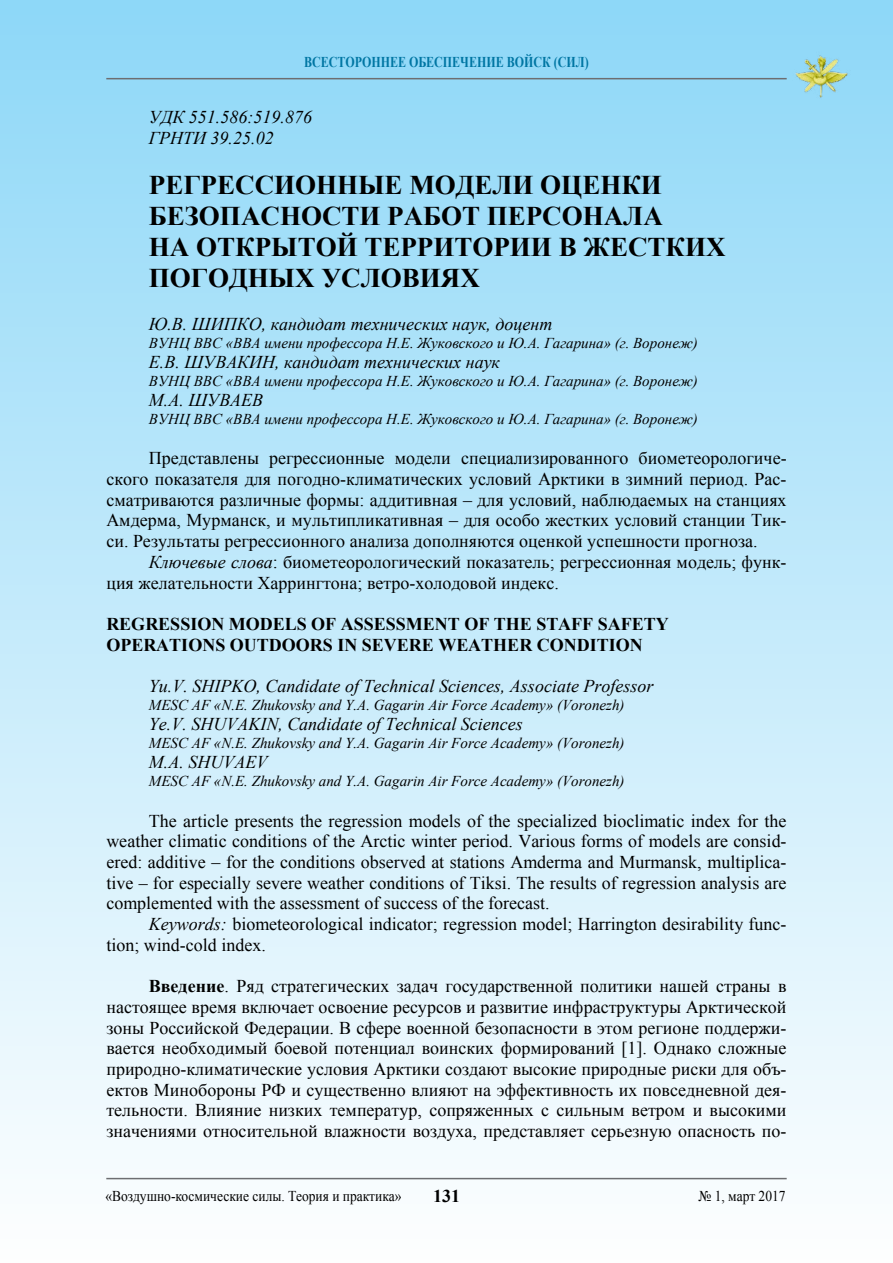
<style>
.page{position:relative;width:893px;height:1263px;background:#fff}
.page>*{position:absolute;margin:0;border:0;box-sizing:border-box;transform-origin:0 0}
.t1{font:700 27px/31px "Times New Roman";color:#000}
.t2{font:18px/20.7px "Times New Roman";color:#000;text-align:justify}
.t3{font:italic 18px/20.7px "Times New Roman";color:#000}
.t4{font:700 18px/20.7px "Times New Roman";color:#000}
.t5{font:italic 15px "Times New Roman";color:#000}
.t6{font:15px "Times New Roman";color:#000;scale:.9 1}
.t7{font:700 15px "Times New Roman";color:#0076a3;scale:.8 1}
.s1{font-style:italic}
.s2{font-weight:700}
</style>
<div class="page">
<div style="left:0;top:0;width:893px;height:1263px;background:linear-gradient(to bottom,#8dd7f8,#fefefe)"></div>
<hr style="left:106px;top:78px;width:681px;height:1px;background:#6d6e71">
<hr style="left:106px;top:1178px;width:681px;height:1px;background:#6d6e71">
<img style="left:792px;top:52px;width:58px;height:47px">
<p class="t7" style="left:304px;top:51px;width:357px">ВСЕСТОРОННЕЕ ОБЕСПЕЧЕНИЕ ВОЙСК (СИЛ)</p>
<p class="t3" style="left:149px;top:106px;width:165px">УДК 551.586:519.876<br>ГРНТИ 39.25.02</p>
<h1 class="t1" style="left:149px;top:168px;width:578px">РЕГРЕССИОННЫЕ МОДЕЛИ ОЦЕНКИ<br>БЕЗОПАСНОСТИ РАБОТ ПЕРСОНАЛА<br>НА ОТКРЫТОЙ ТЕРРИТОРИИ В ЖЕСТКИХ<br>ПОГОДНЫХ УСЛОВИЯХ</h1>
<p class="t3" style="left:149px;top:313px;width:405px">Ю.В. ШИПКО, кандидат технических наук, доцент</p>
<p class="t5" style="left:149px;top:332px;width:550px">ВУНЦ ВВС «ВВА имени профессора Н.Е. Жуковского и Ю.А. Гагарина» (г. Воронеж)</p>
<p class="t3" style="left:149px;top:351px;width:353px">Е.В. ШУВАКИН, кандидат технических наук</p>
<p class="t5" style="left:149px;top:370px;width:550px">ВУНЦ ВВС «ВВА имени профессора Н.Е. Жуковского и Ю.А. Гагарина» (г. Воронеж)</p>
<p class="t3" style="left:149px;top:389px;width:116px">М.А. ШУВАЕВ</p>
<p class="t5" style="left:149px;top:408px;width:550px">ВУНЦ ВВС «ВВА имени профессора Н.Е. Жуковского и Ю.А. Гагарина» (г. Воронеж)</p>
<p class="t2" style="left:106px;top:448px;width:682px;text-indent:43px">Представлены регрессионные модели специализированного биометеорологиче&shy;ского показателя для погодно-климатических условий Арктики в зимний период. Рас&shy;сматриваются различные формы: аддитивная – для условий, наблюдаемых на станциях Амдерма, Мурманск, и мультипликативная – для особо жестких условий станции Тик&shy;си. Результаты регрессионного анализа дополняются оценкой успешности прогноза.</p>
<p class="t2" style="left:106px;top:551px;width:682px;text-indent:43px"><span class="s1">Ключевые слова</span>: биометеорологический показатель; регрессионная модель; функ&shy;ция желательности Харрингтона; ветро-холодовой индекс.</p>
<p class="t4" style="left:106px;top:613px;width:564px">REGRESSION MODELS OF ASSESSMENT OF THE STAFF SAFETY<br>OPERATIONS OUTDOORS IN SEVERE WEATHER CONDITION</p>
<p class="t3" style="left:149px;top:675px;width:506px">Yu.V. SHIPKO, Candidate of Technical Sciences, Associate Professor</p>
<p class="t5" style="left:149px;top:695px;width:477px">MESC AF «N.E. Zhukovsky and Y.A. Gagarin Air Force Academy» (Voronezh)</p>
<p class="t3" style="left:149px;top:713px;width:375px">Ye.V. SHUVAKIN, Candidate of Technical Sciences</p>
<p class="t5" style="left:149px;top:733px;width:477px">MESC AF «N.E. Zhukovsky and Y.A. Gagarin Air Force Academy» (Voronezh)</p>
<p class="t3" style="left:149px;top:751px;width:120px">M.A. SHUVAEV</p>
<p class="t5" style="left:149px;top:770px;width:477px">MESC AF «N.E. Zhukovsky and Y.A. Gagarin Air Force Academy» (Voronezh)</p>
<p class="t2" style="left:106px;top:810px;width:682px;text-indent:43px">The article presents the regression models of the specialized bioclimatic index for the weather climatic conditions of the Arctic winter period. Various forms of models are consid&shy;ered: additive – for the conditions observed at stations Amderma and Murmansk, multiplica&shy;tive – for especially severe weather conditions of Tiksi. The results of regression analysis are complemented with the assessment of success of the forecast.</p>
<p class="t2" style="left:106px;top:913px;width:682px;text-indent:43px"><span class="s1">Keywords:</span> biometeorological indicator; regression model; Harrington desirability func&shy;tion; wind-cold index.</p>
<p class="t2" style="left:106px;top:975px;width:682px;text-indent:43px"><span class="s2">Введение</span>. Ряд стратегических задач государственной политики нашей страны в настоящее время включает освоение ресурсов и развитие инфраструктуры Арктической зоны Российской Федерации. В сфере военной безопасности в этом регионе поддержи&shy;вается необходимый боевой потенциал воинских формирований [1]. Однако сложные природно-климатические условия Арктики создают высокие природные риски для объ&shy;ектов Минобороны РФ и существенно влияют на эффективность их повседневной дея&shy;тельности. Влияние низких температур, сопряженных с сильным ветром и высокими значениями относительной влажности воздуха, представляет серьезную опасность по-</p>
<p class="t6" style="left:105px;top:1186px;width:330px">«Воздушно-космические силы. Теория и практика»</p>
<p class="t4" style="left:433px;top:1185px;width:28px">131</p>
<p class="t6" style="left:699px;top:1186px;width:98px">№ 1, март 2017</p>
</div>
